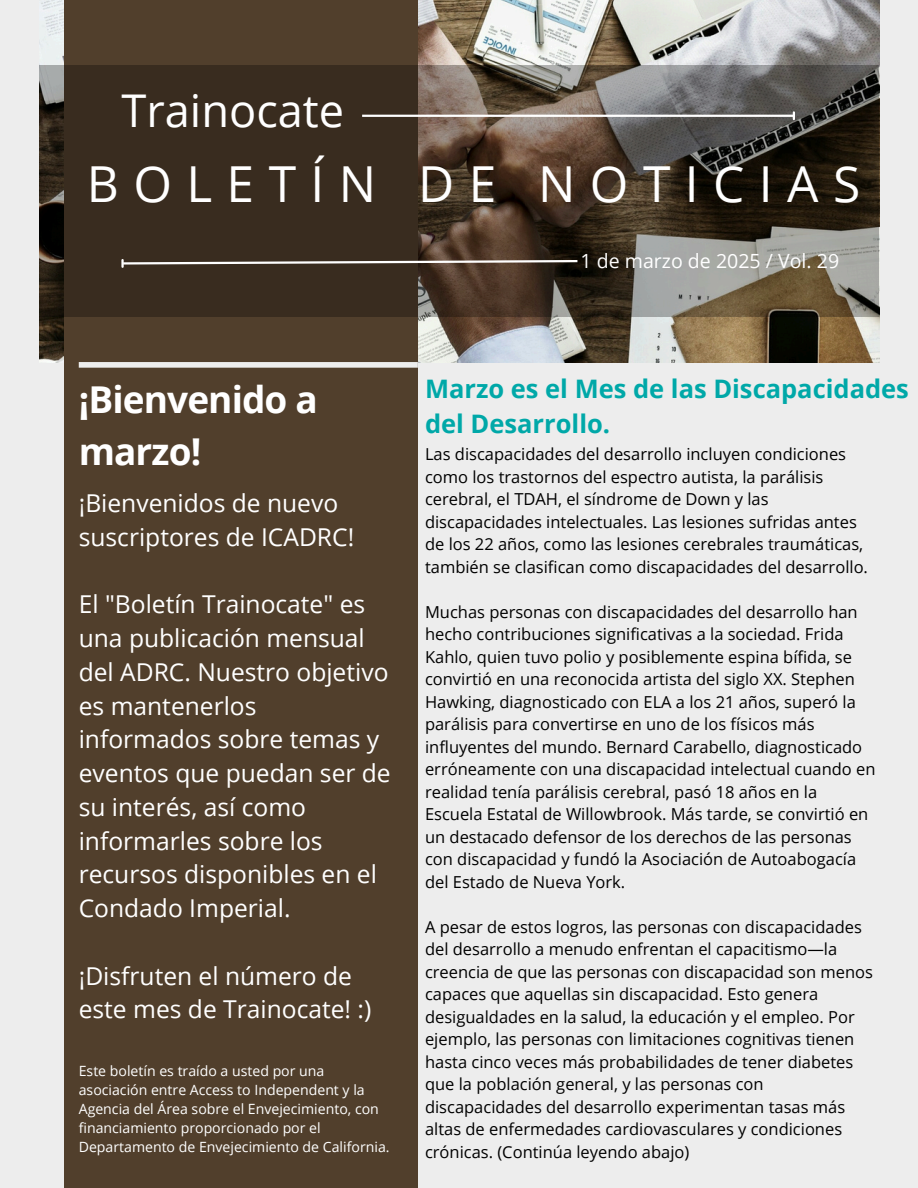
<style>
.page{position:relative;width:918px;height:1188px;background:#ededed}
.page>*{position:absolute;margin:0;border:0;box-sizing:border-box;transform-origin:0 0}
.t1{font:49.65px "Open Sans";letter-spacing:.29em;color:#fff}
.t2{font:45.15px "Open Sans";color:#fff}
.t3{font:700 37.05px/51.6px "Open Sans";letter-spacing:-.025em;color:#fff}
.t4{font:700 25.5px/34.8px "Open Sans";color:#00a8a8}
.t5{font:24.6px/33.8px "Open Sans";color:#fff}
.t6{font:19.5px "Open Sans";color:#fff}
.t7{font:16.5px/22.5px "Open Sans";color:#000}
.t8{font:14.1px/19.2px "Open Sans";color:#fff}
</style>
<div class="page">
<img style="left:39px;top:0;width:840px;height:362px">
<div style="left:64px;top:0;width:354px;height:1188px;background:#513f2c"></div>
<svg style="left:39px;top:65px;width:840px;height:252px;background:#493e32"></svg>
<hr style="left:362px;top:115px;width:431px;height:2px;background:#fff">
<svg style="left:793px;top:112px;width:2px;height:7px"></svg>
<svg style="left:121px;top:259px;width:459px;height:8px;background:#73685f"></svg>
<div style="left:79px;top:362px;width:339px;height:6px;background:#ededed"></div>
<p class="t2" style="left:121px;top:79px;width:224px">Trainocate</p>
<p class="t1" style="left:87px;top:149px;width:775px">BOLETÍN DE NOTICIAS</p>
<h2 class="t6" style="left:581px;top:247px;width:260px">1 de marzo de 2025 / Vol. 29</h2>
<h1 class="t3" style="left:79px;top:373px;width:240px">¡Bienvenido a marzo!</h1>
<h6 class="t5" style="left:79px;top:486px;width:277px">¡Bienvenidos de nuevo suscriptores de ICADRC!</h6>
<p class="t5" style="left:79px;top:587px;width:314px">El "Boletín Trainocate" es una publicación mensual del ADRC. Nuestro objetivo es mantenerlos informados sobre temas y eventos que puedan ser de su interés, así como informarles sobre los recursos disponibles en el<br>Condado Imperial.</p>
<p class="t5" style="left:79px;top:958px;width:294px">¡Disfruten el número de este mes de Trainocate! :)</p>
<h3 class="t8" style="left:79px;top:1061px;width:312px">Este boletín es traído a usted por una asociación entre Access to Independent y la Agencia del Área sobre el Envejecimiento, con financiamiento proporcionado por el Departamento de Envejecimiento de California.</h3>
<h5 class="t4" style="left:425px;top:371px;width:485px">Marzo es el Mes de las Discapacidades del Desarrollo.</h5>
<h5 class="t7" style="left:425px;top:443px;width:444px">Las discapacidades del desarrollo incluyen condiciones como los trastornos del espectro autista, la parálisis cerebral, el TDAH, el síndrome de Down y las discapacidades intelectuales. Las lesiones sufridas antes de los 22 años, como las lesiones cerebrales traumáticas, también se clasifican como discapacidades del desarrollo.</h5>
<h5 class="t7" style="left:425px;top:600px;width:452px">Muchas personas con discapacidades del desarrollo han hecho contribuciones significativas a la sociedad. Frida Kahlo, quien tuvo polio y posiblemente espina bífida, se convirtió en una reconocida artista del siglo XX. Stephen Hawking, diagnosticado con ELA a los 21 años, superó la parálisis para convertirse en uno de los físicos más influyentes del mundo. Bernard Carabello, diagnosticado erróneamente con una discapacidad intelectual cuando en realidad tenía parálisis cerebral, pasó 18 años en la Escuela Estatal de Willowbrook. Más tarde, se convirtió en un destacado defensor de los derechos de las personas con discapacidad y fundó la Asociación de Autoabogacía del Estado de Nueva York.</h5>
<p class="t7" style="left:425px;top:915px;width:449px">A pesar de estos logros, las personas con discapacidades del desarrollo a menudo enfrentan el capacitismo—la creencia de que las personas con discapacidad son menos capaces que aquellas sin discapacidad. Esto genera desigualdades en la salud, la educación y el empleo. Por ejemplo, las personas con limitaciones cognitivas tienen hasta cinco veces más probabilidades de tener diabetes que la población general, y las personas con discapacidades del desarrollo experimentan tasas más altas de enfermedades cardiovasculares y condiciones crónicas. (Continúa leyendo abajo)</p>
</div>
